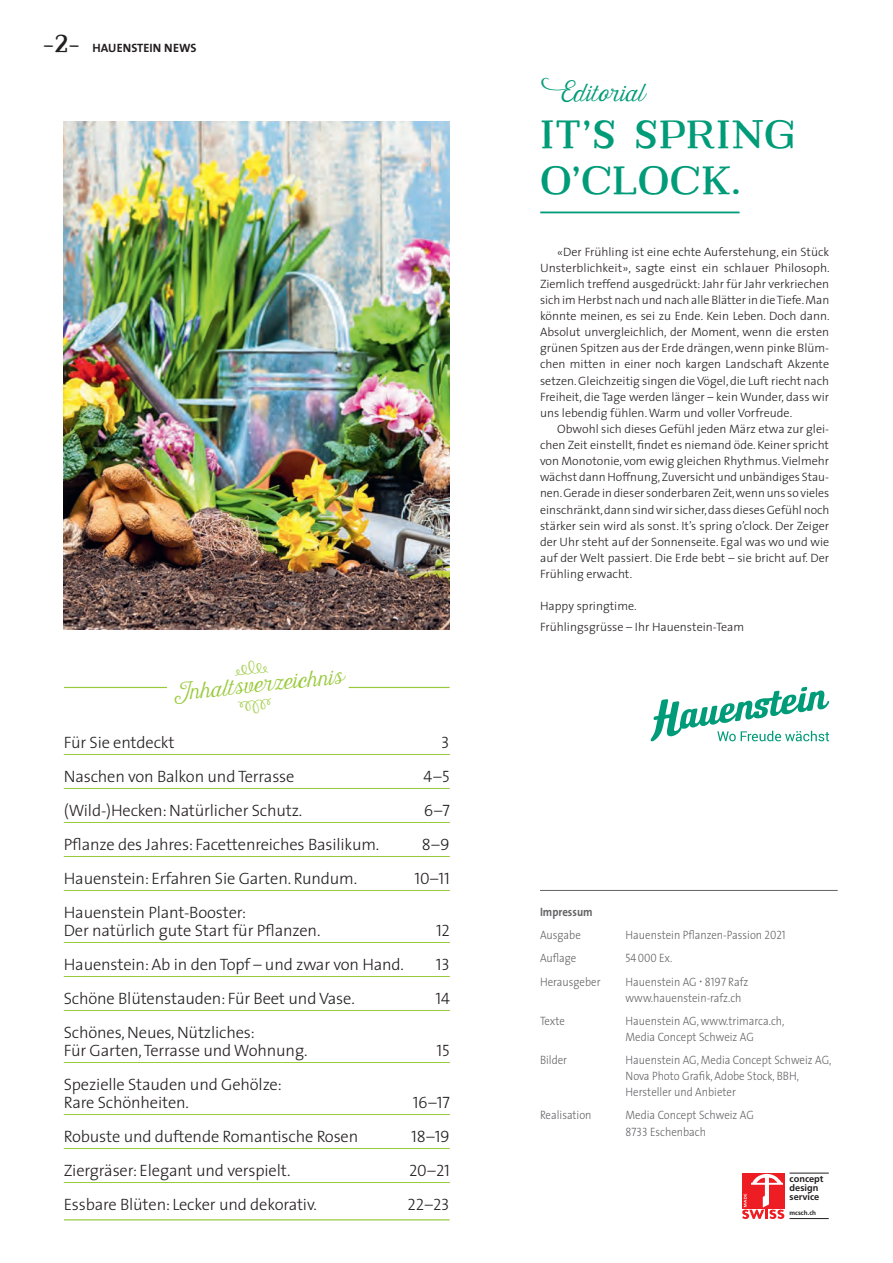
<style>
.page{position:relative;width:893px;height:1263px;background:#fff}
.page>*{position:absolute;margin:0;border:0;box-sizing:border-box;transform-origin:0 0}
._001_Titel_42pt{font:38.85px/46px "Harman Slab";letter-spacing:.015em;color:#009b78}
.t1{font:21.75px "Harman Script";color:#009b78}
.t2{font:19.95px "Harman Script";color:#99ca3b}
.KA_Rubrikgruppe_link{font:300 16.5px/18px "The Sans";letter-spacing:-.01em;color:#231f20}
.KA_Rubrikgruppe_link-2{font:16.5px "The Sans Light Caps";letter-spacing:-.01em;color:#231f20}
._022_news_lauftext_1{font:300 12.15px/16px "The Sans";color:#231f20;text-align:justify}
.t3{font:300 12.15px/16px "The Sans";color:#636366;scale:.9 1}
.t4{font:700 12.15px "The Sans";letter-spacing:.005em;color:#231f20}
.t5{font:700 12.15px "The Sans";color:#636366;scale:.9 1}
.t6{font:12.15px "The Sans Light Caps";color:#636366;scale:.9 1}
.t7{font:700 9.3px "Frutiger LT";color:#231f20}
.t8{font:700 6.45px "Frutiger LT";color:#231f20}
.s1{font-family:"Harman Slab";font-weight:400;font-size:24.3px}
.s2{font-family:"The Sans Light Caps";font-weight:400}
.s3{font-family:"The Sans";font-weight:300}
</style>
<div class="page">
<hr style="left:64px;top:1219px;width:385px;height:1px;background:#99ca3b">
<hr style="left:64px;top:754px;width:386px;height:1px;background:#99ca3b">
<hr style="left:64px;top:788px;width:386px;height:1px;background:#99ca3b">
<hr style="left:64px;top:822px;width:386px;height:1px;background:#99ca3b">
<hr style="left:64px;top:856px;width:386px;height:1px;background:#99ca3b">
<hr style="left:64px;top:890px;width:386px;height:1px;background:#99ca3b">
<hr style="left:64px;top:942px;width:386px;height:1px;background:#99ca3b">
<hr style="left:64px;top:976px;width:386px;height:1px;background:#99ca3b">
<hr style="left:64px;top:1010px;width:386px;height:1px;background:#99ca3b">
<hr style="left:64px;top:1062px;width:386px;height:1px;background:#99ca3b">
<hr style="left:64px;top:1114px;width:386px;height:1px;background:#99ca3b">
<hr style="left:64px;top:1148px;width:386px;height:1px;background:#99ca3b">
<hr style="left:64px;top:1182px;width:386px;height:1px;background:#99ca3b">
<hr style="left:789px;top:1173px;width:40px;height:1px;background:#231f20">
<hr style="left:789px;top:1218px;width:40px;height:1px;background:#231f20">
<svg style="left:784px;top:1173px;width:1px;height:44px"></svg>
<div style="left:742px;top:1173px;width:42px;height:35px;background:#ee1d23"></div>
<svg style="left:742px;top:1174px;width:42px;height:45px"></svg>
<hr style="left:540px;top:890px;width:298px;height:1px;background:#636366">
<hr style="left:540px;top:212px;width:200px;height:1px;background:#009b78">
<img style="left:64px;top:121px;width:386px;height:508px">
<svg style="left:651px;top:687px;width:178px;height:54px"></svg>
<hr style="left:64px;top:687px;width:103px;height:1px;background:#99ca3b">
<hr style="left:349px;top:687px;width:100px;height:1px;background:#99ca3b">
<p class="t4" style="left:43px;top:38px;width:156px"><span class="s1">-2-</span> HAUENSTEIN NEWS</p>
<p class="t2" style="left:171px;top:682px;width:173px;rotate:-6deg">Inhaltsverzeichnis</p>
<p class="KA_Rubrikgruppe_link" style="left:64px;top:733px;width:112px">Für Sie entdeckt</p>
<p class="KA_Rubrikgruppe_link-2" style="left:441px;top:728px;width:10px">3</p>
<p class="KA_Rubrikgruppe_link" style="left:64px;top:767px;width:232px">Naschen von Balkon und Terrasse</p>
<p class="KA_Rubrikgruppe_link-2" style="left:423px;top:762px;width:28px">4–5</p>
<p class="KA_Rubrikgruppe_link" style="left:64px;top:801px;width:240px">(Wild-)Hecken: Natürlicher Schutz.</p>
<p class="KA_Rubrikgruppe_link-2" style="left:424px;top:796px;width:27px">6–7</p>
<p class="KA_Rubrikgruppe_link" style="left:64px;top:835px;width:317px">Pflanze des Jahres: Facettenreiches Basilikum.</p>
<p class="KA_Rubrikgruppe_link-2" style="left:422px;top:830px;width:29px">8–9</p>
<p class="KA_Rubrikgruppe_link" style="left:64px;top:869px;width:295px">Hauenstein: Erfahren Sie Garten. Rundum.</p>
<p class="KA_Rubrikgruppe_link-2" style="left:414px;top:864px;width:37px">10–11</p>
<p class="KA_Rubrikgruppe_link" style="left:64px;top:903px;width:258px">Hauenstein Plant-Booster:<br>Der natürlich gute Start für Pflanzen.</p>
<p class="KA_Rubrikgruppe_link-2" style="left:436px;top:916px;width:15px">12</p>
<p class="KA_Rubrikgruppe_link" style="left:64px;top:955px;width:342px">Hauenstein: Ab in den Topf – und zwar von Hand.</p>
<p class="KA_Rubrikgruppe_link-2" style="left:436px;top:950px;width:16px">13</p>
<p class="KA_Rubrikgruppe_link" style="left:64px;top:989px;width:293px">Schöne Blütenstauden: Für Beet und Vase.</p>
<p class="KA_Rubrikgruppe_link-2" style="left:435px;top:984px;width:16px">14</p>
<p class="KA_Rubrikgruppe_link" style="left:64px;top:1023px;width:245px">Schönes, Neues, Nützliches:<br>Für Garten, Terrasse und Wohnung.</p>
<p class="KA_Rubrikgruppe_link-2" style="left:437px;top:1036px;width:15px">15</p>
<p class="KA_Rubrikgruppe_link" style="left:64px;top:1075px;width:220px">Spezielle Stauden und Gehölze:<br>Rare Schönheiten.</p>
<p class="KA_Rubrikgruppe_link-2" style="left:413px;top:1088px;width:39px">16–17</p>
<p class="KA_Rubrikgruppe_link" style="left:64px;top:1127px;width:296px">Robuste und duftende Romantische Rosen</p>
<p class="KA_Rubrikgruppe_link-2" style="left:411px;top:1122px;width:40px">18–19</p>
<p class="KA_Rubrikgruppe_link" style="left:64px;top:1161px;width:228px">Ziergräser: Elegant und verspielt.</p>
<p class="KA_Rubrikgruppe_link-2" style="left:409px;top:1156px;width:42px">20–21</p>
<p class="KA_Rubrikgruppe_link" style="left:64px;top:1195px;width:255px">Essbare Blüten: Lecker und dekorativ.</p>
<p class="KA_Rubrikgruppe_link-2" style="left:408px;top:1190px;width:44px">22–23</p>
<p class="t1" style="left:540px;top:81px;width:105px">Editorial</p>
<p class="_001_Titel_42pt" style="left:540px;top:113px;width:256px">IT’S SPRING<br>O’CLOCK.</p>
<p class="_022_news_lauftext_1" style="left:540px;top:243px;width:291px;text-indent:17px">«Der Frühling ist eine echte Auferstehung, ein Stück Unsterblichkeit», sagte einst ein schlauer Philosoph.<br>Ziemlich treffend ausgedrückt: Jahr für Jahr verkriechen sich im Herbst nach und nach alle Blätter in die Tiefe. Man könnte meinen, es sei zu Ende. Kein Leben. Doch dann.<br>Absolut unvergleichlich, der Moment, wenn die ersten grünen Spitzen aus der Erde drängen, wenn pinke Blüm&shy;chen mitten in einer noch kargen Landschaft Akzente setzen. Gleichzeitig singen die Vögel, die Luft riecht nach Freiheit, die Tage werden länger – kein Wunder, dass wir uns lebendig fühlen. Warm und voller Vorfreude.</p>
<p class="_022_news_lauftext_1" style="left:540px;top:420px;width:291px;text-indent:17px">Obwohl sich dieses Gefühl jeden März etwa zur glei&shy;chen Zeit einstellt, findet es niemand öde. Keiner spricht von Monotonie, vom ewig gleichen Rhythmus. Vielmehr wächst dann Hoffnung, Zuversicht und unbändiges Stau&shy;nen. Gerade in dieser sonderbaren Zeit, wenn uns so vieles einschränkt, dann sind wir sicher, dass dieses Gefühl noch stärker sein wird als sonst. It’s spring o’clock. Der Zeiger der Uhr steht auf der Sonnenseite. Egal was wo und wie auf der Welt passiert. Die Erde bebt – sie bricht auf. Der Frühling erwacht.</p>
<p class="_022_news_lauftext_1" style="left:540px;top:598px;width:98px">Happy springtime.</p>
<p class="_022_news_lauftext_1" style="left:540px;top:619px;width:206px">Frühlingsgrüsse – Ihr Hauenstein-Team</p>
<p class="t5" style="left:540px;top:902px;width:60px">Impressum</p>
<p class="t3" style="left:540px;top:927px;width:47px">Ausgabe</p>
<p class="t3" style="left:625px;top:927px;width:179px">Hauenstein Pflanzen-Passion <span class="s2">2021</span></p>
<p class="t3" style="left:540px;top:950px;width:42px">Auflage</p>
<p class="t6" style="left:625px;top:948px;width:54px">54 000 <span class="s3">Ex.</span></p>
<p class="t3" style="left:540px;top:973px;width:69px">Herausgeber</p>
<p class="t3" style="left:625px;top:973px;width:138px">Hauenstein AG <span class="s2">8197</span> Rafz www.hauenstein-rafz.ch</p>
<p class="t3" style="left:540px;top:1012px;width:29px">Texte</p>
<p class="t3" style="left:625px;top:1012px;width:178px">Hauenstein AG, www.trimarca.ch,<br>Media Concept Schweiz AG</p>
<p class="t3" style="left:540px;top:1051px;width:32px">Bilder</p>
<p class="t3" style="left:625px;top:1051px;width:230px">Hauenstein AG, Media Concept Schweiz AG,<br>Nova Photo Grafik, Adobe Stock, BBH,<br>Hersteller und Anbieter</p>
<p class="t3" style="left:540px;top:1107px;width:59px">Realisation</p>
<p class="t3" style="left:625px;top:1107px;width:144px">Media Concept Schweiz AG<br><span class="s2">8733</span> Eschenbach</p>
<p class="t7" style="left:790px;top:1174px;width:35px">concept</p>
<p class="t7" style="left:790px;top:1183px;width:30px">design</p>
<p class="t7" style="left:790px;top:1191px;width:31px">service</p>
<p class="t8" style="left:790px;top:1208px;width:28px">mcsch.ch</p>
</div>
